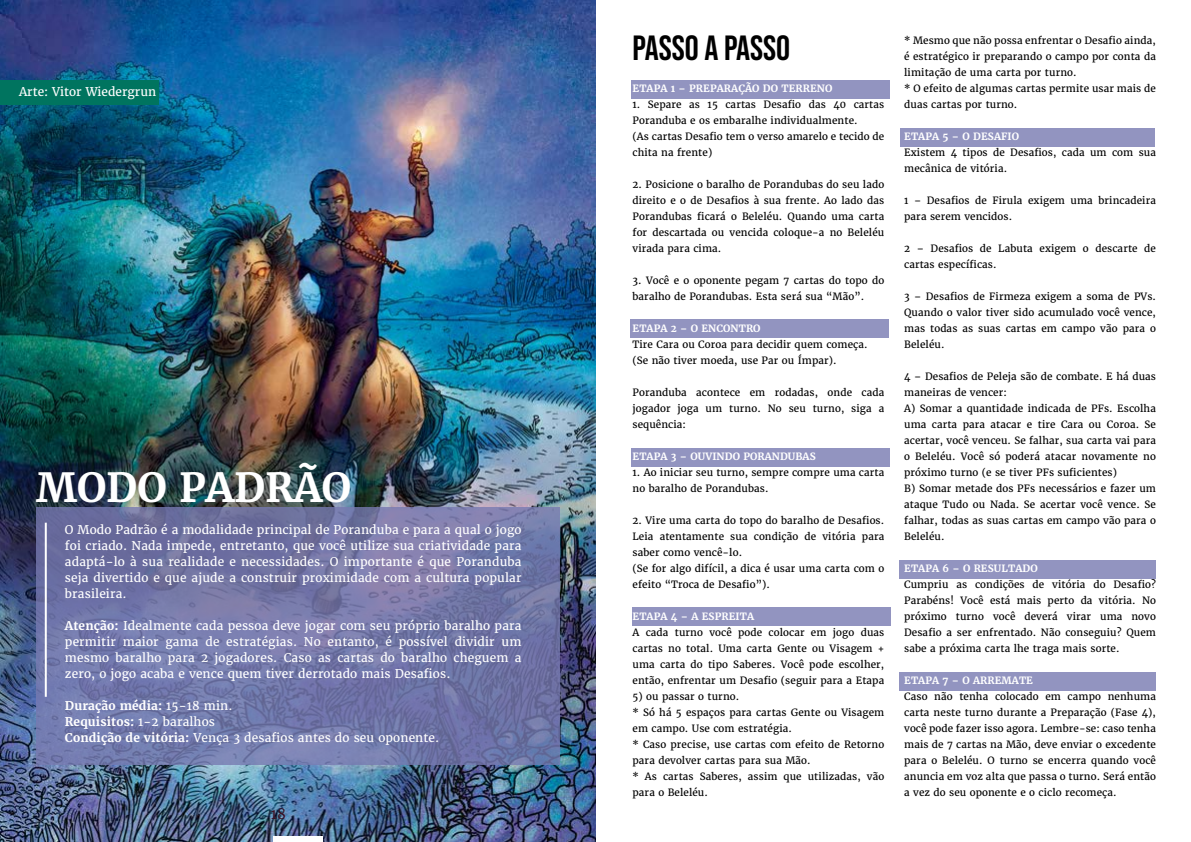
<style>
.page{position:relative;width:1191px;height:842px;background:#fff}
.page>*{position:absolute;margin:0;border:0;box-sizing:border-box;transform-origin:0 0}
.t1{font:700 40px "Merriweather";color:#fff}
.t2{font:35px "Bebas Neue";color:#000}
.t3{font:14px "Merriweather";color:#3a1126}
.t4{font:12px/16px "Merriweather";letter-spacing:.01em;color:#fff;text-align:justify}
.t5{font:10px/16px "Merriweather";letter-spacing:.01em;color:#000}
.t6{font:700 10px "Merriweather";letter-spacing:.01em;color:#fff}
.s1{font-weight:700}
</style>
<div class="page">
<img style="left:0;top:0;width:595px;height:842px">
<div style="left:273px;top:836px;width:49px;height:6px;background:#fff"></div>
<svg style="left:36px;top:508px;width:523px;height:257px;background:#7176a6"></svg>
<hr style="left:45px;top:523px;width:2px;height:174px;background:#fff">
<div style="left:631px;top:80px;width:259px;height:19px;background:#9294c0"></div>
<div style="left:899px;top:672px;width:257px;height:19px;background:#9294c0"></div>
<div style="left:900px;top:128px;width:255px;height:18px;background:#9294c0"></div>
<div style="left:899px;top:560px;width:257px;height:18px;background:#9294c0"></div>
<div style="left:632px;top:607px;width:259px;height:18px;background:#9294c0"></div>
<div style="left:631px;top:448px;width:258px;height:18px;background:#9294c0"></div>
<div style="left:630px;top:319px;width:258px;height:19px;background:#9294c0"></div>
<div style="left:0;top:80px;width:159px;height:25px;background:#00745f"></div>
<p class="t4" style="left:19px;top:84px;width:139px">Arte: Vitor Wiedergrun</p>
<h1 class="t1" style="left:36px;top:462px;width:317px">MODO PADRÃO</h1>
<p class="t4" style="left:65px;top:522px;width:458px">O Modo Padrão é a modalidade principal de Poranduba e para a qual o jogo foi criado. Nada impede, entretanto, que você utilize sua criatividade para adaptá-lo à sua realidade e necessidades. O importante é que Poranduba seja divertido e que ajude a construir proximidade com a cultura popular brasileira.</p>
<p class="t4" style="left:65px;top:618px;width:458px"><span class="s1">Atenção:</span> Idealmente cada pessoa deve jogar com seu próprio baralho para permitir maior gama de estratégias. No entanto, é possível dividir um mesmo baralho para 2 jogadores. Caso as cartas do baralho cheguem a zero, o jogo acaba e vence quem tiver derrotado mais Desafios.</p>
<p class="t4" style="left:65px;top:698px;width:376px;text-align:left"><span class="s1">Duração média:</span> 15-18 min.<br><span class="s1">Requisitos:</span> 1-2 baralhos<br><span class="s1">Condição de vitória:</span> Vença 3 desafios antes do seu oponente.</p>
<h3 class="t3" style="left:271px;top:805px;width:17px">18</h3>
<h2 class="t2" style="left:632px;top:28px;width:159px">PASSO A PASSO</h2>
<p class="t6" style="left:632px;top:82px;width:201px">ETAPA 1 – PREPARAÇÃO DO TERRENO</p>
<p class="t5" style="left:632px;top:97px;width:253px">1. Separe as 15 cartas Desafio das 40 cartas Poranduba e os embaralhe individualmente.<br>(As cartas Desafio tem o verso amarelo e tecido de chita na frente)</p>
<p class="t5" style="left:632px;top:177px;width:253px;text-align:justify">2. Posicione o baralho de Porandubas do seu lado direito e o de Desafios à sua frente. Ao lado das Porandubas ficará o Beleléu. Quando uma carta for descartada ou vencida coloque-a no Beleléu virada para cima.</p>
<p class="t5" style="left:632px;top:273px;width:253px">3. Você e o oponente pegam 7 cartas do topo do baralho de Porandubas. Esta será sua “Mão”.</p>
<p class="t6" style="left:632px;top:322px;width:129px">ETAPA 2 – O ENCONTRO</p>
<p class="t5" style="left:632px;top:337px;width:236px">Tire Cara ou Coroa para decidir quem começa. (Se não tiver moeda, use Par ou Ímpar).</p>
<p class="t5" style="left:632px;top:385px;width:253px;text-align:justify">Poranduba acontece em rodadas, onde cada jogador joga um turno. No seu turno, siga a sequência:</p>
<p class="t6" style="left:632px;top:450px;width:185px">ETAPA 3 – OUVINDO PORANDUBAS</p>
<p class="t5" style="left:632px;top:465px;width:253px">1. Ao iniciar seu turno, sempre compre uma carta no baralho de Porandubas.</p>
<p class="t5" style="left:632px;top:513px;width:253px">2. Vire uma carta do topo do baralho de Desafios.<br>Leia atentamente sua condição de vitória para saber como vencê-lo.<br>(Se for algo difícil, a dica é usar uma carta com o efeito “Troca de Desafio”).</p>
<p class="t6" style="left:632px;top:610px;width:123px">ETAPA 4 – A ESPREITA</p>
<p class="t5" style="left:632px;top:625px;width:253px;text-align:justify">A cada turno você pode colocar em jogo duas cartas no total. Uma carta Gente ou Visagem + uma carta do tipo Saberes. Você pode escolher, então, enfrentar um Desafio (seguir para a Etapa</p>
<p class="t5" style="left:632px;top:689px;width:253px">5) ou passar o turno.<br>* Só há 5 espaços para cartas Gente ou Visagem em campo. Use com estratégia.<br>* Caso precise, use cartas com efeito de Retorno para devolver cartas para sua Mão.<br>* As cartas Saberes, assim que utilizadas, vão para o Beleléu.</p>
<p class="t5" style="left:904px;top:32px;width:253px">* Mesmo que não possa enfrentar o Desafio ainda, é estratégico ir preparando o campo por conta da limitação de uma carta por turno.<br>* O efeito de algumas cartas permite usar mais de duas cartas por turno.</p>
<p class="t6" style="left:904px;top:130px;width:116px">ETAPA 5 – O DESAFIO</p>
<p class="t5" style="left:904px;top:144px;width:253px">Existem 4 tipos de Desafios, cada um com sua mecânica de vitória.</p>
<p class="t5" style="left:904px;top:192px;width:253px">1 – Desafios de Firula exigem uma brincadeira para serem vencidos.</p>
<p class="t5" style="left:904px;top:240px;width:253px">2 – Desafios de Labuta exigem o descarte de cartas específicas.</p>
<p class="t5" style="left:904px;top:288px;width:253px;text-align:justify">3 – Desafios de Firmeza exigem a soma de PVs.<br>Quando o valor tiver sido acumulado você vence, mas todas as suas cartas em campo vão para o Beleléu.</p>
<p class="t5" style="left:904px;top:368px;width:253px">4 – Desafios de Peleja são de combate. E há duas maneiras de vencer:<br>A) Somar a quantidade indicada de PFs. Escolha uma carta para atacar e tire Cara ou Coroa. Se acertar, você venceu. Se falhar, sua carta vai para o Beleléu. Você só poderá atacar novamente no próximo turno (e se tiver PFs suficientes)<br>B) Somar metade dos PFs necessários e fazer um ataque Tudo ou Nada. Se acertar você vence. Se falhar, todas as suas cartas em campo vão para o Beleléu.</p>
<p class="t6" style="left:904px;top:562px;width:135px">ETAPA 6 – O RESULTADO</p>
<p class="t5" style="left:904px;top:576px;width:253px;text-align:justify">Cumpriu as condições de vitória do Desafio?<br>Parabéns! Você está mais perto da vitória. No próximo turno você deverá virar uma novo Desafio a ser enfrentado. Não conseguiu? Quem sabe a próxima carta lhe traga mais sorte.</p>
<p class="t6" style="left:904px;top:674px;width:130px">ETAPA 7 – O ARREMATE</p>
<p class="t5" style="left:904px;top:688px;width:253px;text-align:justify">Caso não tenha colocado em campo nenhuma carta neste turno durante a Preparação (Fase 4), você pode fazer isso agora. Lembre-se: caso tenha mais de 7 cartas na Mão, deve enviar o excedente para o Beleléu. O turno se encerra quando você anuncia em voz alta que passa o turno. Será então a vez do seu oponente e o ciclo recomeça.</p>
</div>
